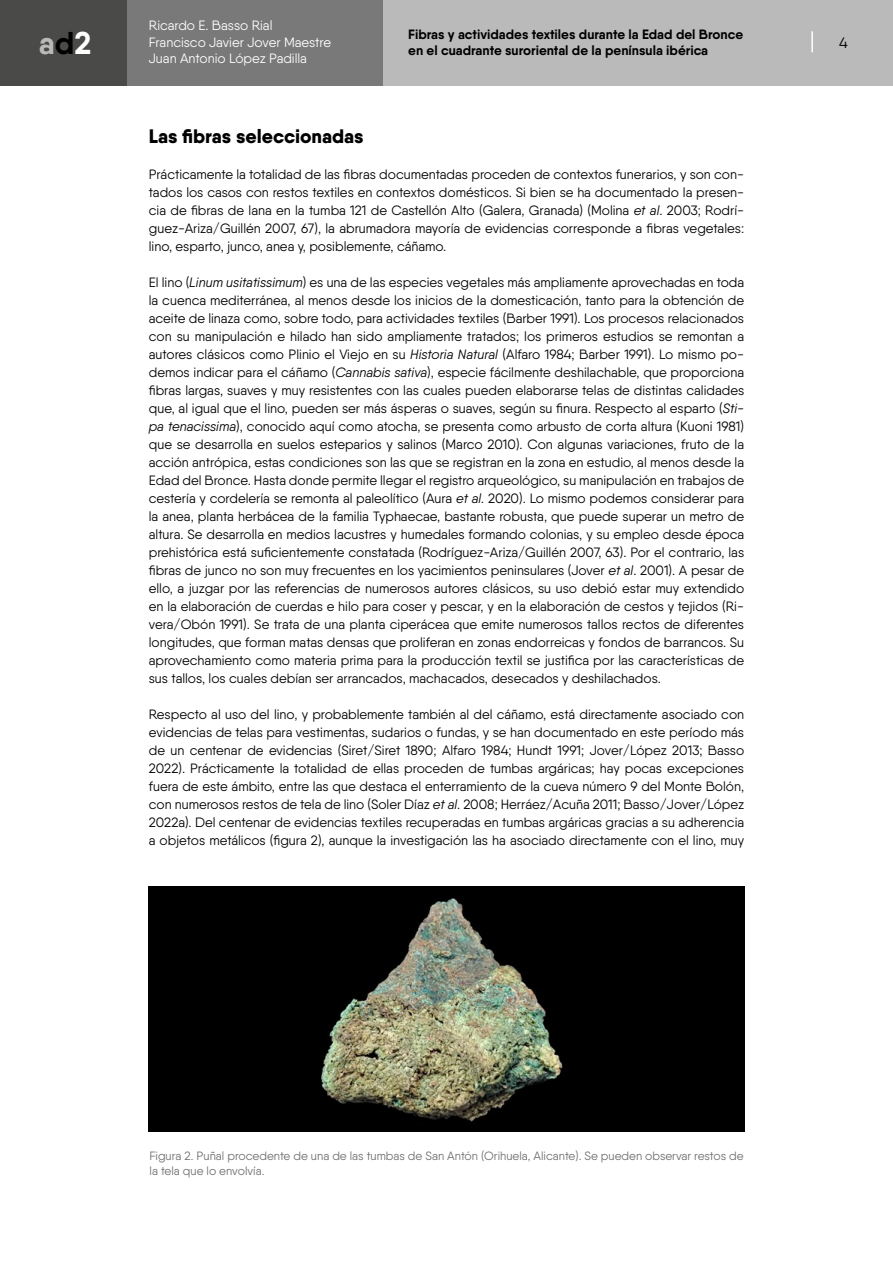
<style>
.page{position:relative;width:893px;height:1263px;background:#fff}
.page>*{position:absolute;margin:0;border:0;box-sizing:border-box;transform-origin:0 0}
.t1{font:700 31.5px "Qanelas";color:#bababa}
.t2{font:800 19.5px "Qanelas";color:#000}
.t3{font:15px "Qanelas";color:#000}
.t4{font:13.5px/18px "Qanelas";color:#000;text-align:justify}
.t5{font:700 13.5px/16.5px "Qanelas";color:#000}
.t6{font:13.5px/16.5px "Qanelas";color:#fff}
.t7{font:12px/15px "Qanelas";color:#706f6f}
.s1{color:#000}
.s2{color:#fff}
.s3{font-style:italic}
</style>
<div class="page">
<div style="left:0;top:0;width:128px;height:85px;background:#4a4a49"></div>
<div style="left:383px;top:0;width:510px;height:85px;background:#bababa"></div>
<div style="left:128px;top:0;width:255px;height:85px;background:#797979"></div>
<hr style="left:811px;top:31px;width:2px;height:21px;background:#fff">
<img style="left:149px;top:886px;width:595px;height:245px">
<p class="t6" style="left:149px;top:17px;width:184px">Ricardo E. Basso Rial<br>Francisco Javier Jover Maestre<br>Juan Antonio López Padilla</p>
<p class="t5" style="left:408px;top:26px;width:336px">Fibras y actividades textiles durante la Edad del Bronce en el cuadrante suroriental de la península ibérica</p>
<h1 class="t1" style="left:39px;top:23px;width:54px">a<span class="s1">d</span><span class="s2">2</span></h1>
<p class="t3" style="left:839px;top:34px;width:10px">4</p>
<h2 class="t2" style="left:149px;top:124px;width:216px">Las fibras seleccionadas</h2>
<p class="t4" style="left:149px;top:165px;width:597px">Prácticamente la totalidad de las fibras documentadas proceden de contextos funerarios, y son con&shy;tados los casos con restos textiles en contextos domésticos. Si bien se ha documentado la presen&shy;cia de fibras de lana en la tumba 121 de Castellón Alto (Galera, Granada) (Molina <span class="s3">et al</span>. 2003; Rodrí&shy;guez-Ariza/Guillén 2007, 67), la abrumadora mayoría de evidencias corresponde a fibras vegetales: lino, esparto, junco, anea y, posiblemente, cáñamo.</p>
<p class="t4" style="left:149px;top:273px;width:597px">El lino (<span class="s3">Linum usitatissimum</span>) es una de las especies vegetales más ampliamente aprovechadas en toda la cuenca mediterránea, al menos desde los inicios de la domesticación, tanto para la obtención de aceite de linaza como, sobre todo, para actividades textiles (Barber 1991). Los procesos relacionados con su manipulación e hilado han sido ampliamente tratados; los primeros estudios se remontan a autores clásicos como Plinio el Viejo en su <span class="s3">Historia Natural</span> (Alfaro 1984; Barber 1991). Lo mismo po&shy;demos indicar para el cáñamo (<span class="s3">Cannabis sativa</span>), especie fácilmente deshilachable, que proporciona fibras largas, suaves y muy resistentes con las cuales pueden elaborarse telas de distintas calidades que, al igual que el lino, pueden ser más ásperas o suaves, según su finura. Respecto al esparto (<span class="s3">Sti&shy;pa tenacissima</span>), conocido aquí como atocha, se presenta como arbusto de corta altura (Kuoni 1981) que se desarrolla en suelos esteparios y salinos (Marco 2010). Con algunas variaciones, fruto de la acción antrópica, estas condiciones son las que se registran en la zona en estudio, al menos desde la Edad del Bronce. Hasta donde permite llegar el registro arqueológico, su manipulación en trabajos de cestería y cordelería se remonta al paleolítico (Aura <span class="s3">et al.</span> 2020). Lo mismo podemos considerar para la anea, planta herbácea de la familia Typhaecae, bastante robusta, que puede superar un metro de altura. Se desarrolla en medios lacustres y humedales formando colonias, y su empleo desde época prehistórica está suficientemente constatada (Rodríguez-Ariza/Guillén 2007, 63). Por el contrario, las fibras de junco no son muy frecuentes en los yacimientos peninsulares (Jover <span class="s3">et al</span>. 2001). A pesar de ello, a juzgar por las referencias de numerosos autores clásicos, su uso debió estar muy extendido en la elaboración de cuerdas e hilo para coser y pescar, y en la elaboración de cestos y tejidos (Ri&shy;vera/Obón 1991). Se trata de una planta ciperácea que emite numerosos tallos rectos de diferentes longitudes, que forman matas densas que proliferan en zonas endorreicas y fondos de barrancos. Su aprovechamiento como materia prima para la producción textil se justifica por las características de sus tallos, los cuales debían ser arrancados, machacados, desecados y deshilachados.</p>
<p class="t4" style="left:149px;top:705px;width:597px">Respecto al uso del lino, y probablemente también al del cáñamo, está directamente asociado con evidencias de telas para vestimentas, sudarios o fundas, y se han documentado en este período más de un centenar de evidencias (Siret/Siret 1890; Alfaro 1984; Hundt 1991; Jover/López 2013; Basso 2022). Prácticamente la totalidad de ellas proceden de tumbas argáricas; hay pocas excepciones fuera de este ámbito, entre las que destaca el enterramiento de la cueva número 9 del Monte Bolón, con numerosos restos de tela de lino (Soler Díaz <span class="s3">et al</span>. 2008; Herráez/Acuña 2011; Basso/Jover/López 2022a). Del centenar de evidencias textiles recuperadas en tumbas argáricas gracias a su adherencia a objetos metálicos (figura 2), aunque la investigación las ha asociado directamente con el lino, muy</p>
<p class="t7" style="left:150px;top:1148px;width:595px">Figura 2. Puñal procedente de una de las tumbas de San Antón (Orihuela, Alicante). Se pueden observar restos de la tela que lo envolvía.</p>
</div>
